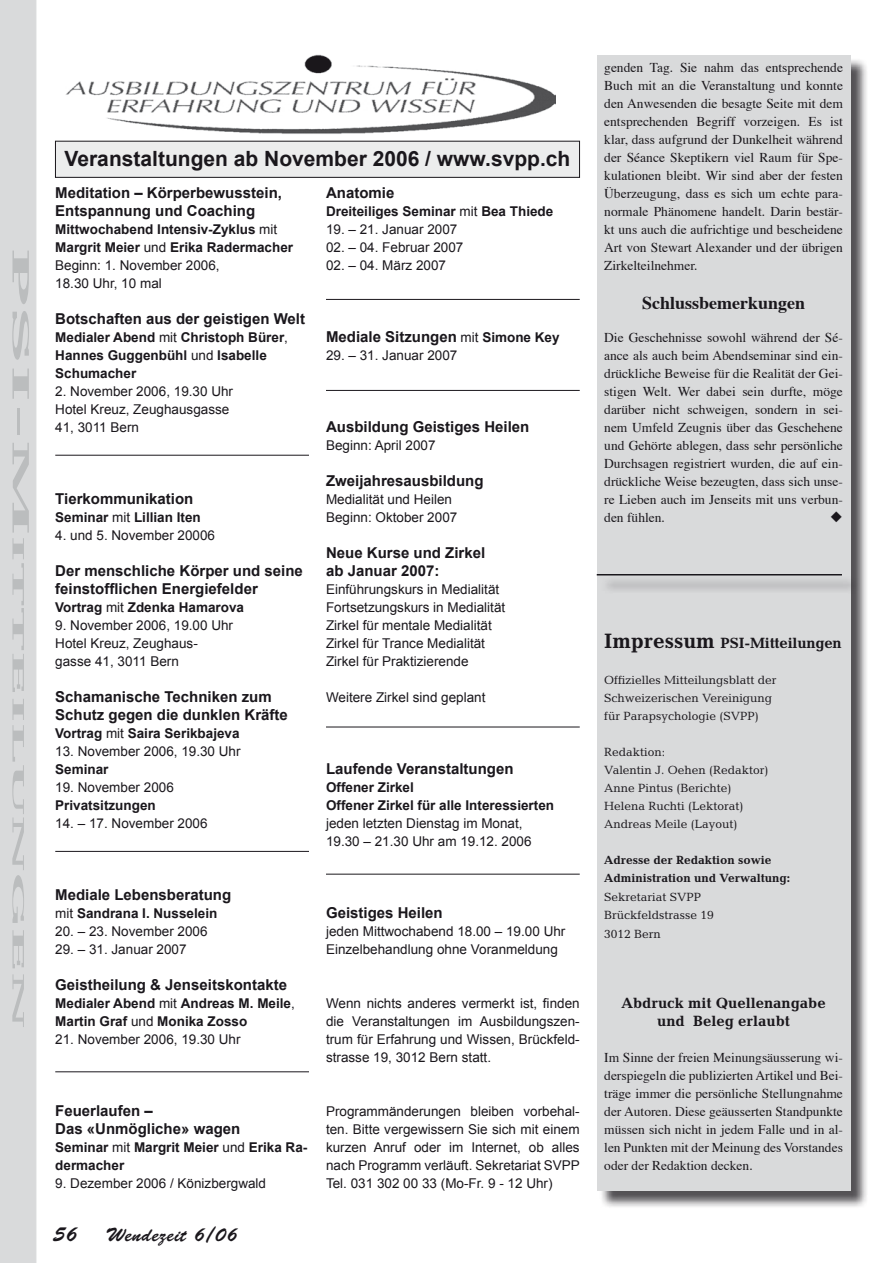
<style>
.page{position:relative;width:893px;height:1263px;background:#fff}
.page>*{position:absolute;margin:0;border:0;box-sizing:border-box;transform-origin:0 0}
.t1{font:700 21px "Arial";color:#1a171c}
.t2{font:21px "Brush Script";color:#1a171c}
.t3{font:19.5px "Brush Script";letter-spacing:.025em;color:#1a171c}
.t4{font:700 18px "Times";color:#1a171c}
.t5{font:700 16.8px "Candida";color:#bbbdbe;scale:4 1}
.t6{font:700 15px/18px "Arial";color:#1a171c}
.t7{font:700 15px/18px "Candida";color:#1a171c;text-align:center}
.t8{font:13.5px/18px "Times";color:#1a171c;text-align:justify}
.t9{font:13.5px/18px "Arial";color:#1a171c}
.t10{font:700 13.5px/18px "Arial";color:#1a171c}
.t11{font:12px/18px "Candida";color:#1a171c}
.t12{font:700 12px/18px "Candida";color:#1a171c}
.s1{font-size:24px}
.s2{font-weight:400}
.s3{font-weight:400;font-size:13.5px}
.s4{font-size:13.5px}
.s5{font-size:21px}
</style>
<div class="page">
<div style="left:0;top:0;width:36px;height:1263px;background:#d9dadb"></div>
<div style="left:599px;top:58px;width:270px;height:1151px;background:#1a171c;opacity:.75"></div>
<div style="left:597px;top:55px;width:253px;height:1136px;background:#d9dadb"></div>
<div style="left:600px;top:576px;width:260px;height:18px;background:#cdcdcf"></div>
<hr style="left:597px;top:574px;width:245px;height:1px;background:#1a171c">
<img style="left:65px;top:54px;width:491px;height:80px">
<div style="left:55px;top:141px;width:524px;height:36px;background:#eceded"></div>
<div style="left:55px;top:141px;width:525px;height:37px;border:1px solid #1a171c"></div>
<hr style="left:55px;top:455px;width:254px;height:1px;background:#1a171c">
<hr style="left:55px;top:851px;width:254px;height:1px;background:#1a171c">
<hr style="left:55px;top:1071px;width:254px;height:1px;background:#1a171c">
<hr style="left:326px;top:299px;width:254px;height:1px;background:#1a171c">
<hr style="left:326px;top:390px;width:254px;height:1px;background:#1a171c">
<hr style="left:326px;top:727px;width:254px;height:1px;background:#1a171c">
<hr style="left:326px;top:874px;width:254px;height:1px;background:#1a171c">
<p class="t5" style="left:28px;top:248px;width:197px;rotate:90deg"><span class="s1">PSI-M</span>itteilungen</p>
<h1 class="t1" style="left:65px;top:144px;width:507px">Veranstaltungen ab November 2006 / www.svpp.ch</h1>
<p class="t6" style="left:55px;top:184px;width:228px">Meditation – Körperbewusstein,<br>Entspannung und Coaching</p>
<p class="t10" style="left:55px;top:221px;width:239px">Mittwochabend Intensiv-Zyklus <span class="s2">mit<br></span>Margrit Meier <span class="s2">und</span> Erika Radermacher<br><span class="s2">Beginn: 1. November 2006,<br>18.30 Uhr, 10 mal</span></p>
<p class="t6" style="left:55px;top:310px;width:251px">Botschaften aus der geistigen Welt</p>
<p class="t10" style="left:55px;top:329px;width:234px">Medialer Abend <span class="s2">mit</span> Christoph Bürer<span class="s2">,<br></span>Hannes Guggenbühl <span class="s2">und</span> Isabelle<br>Schumacher</p>
<p class="t9" style="left:55px;top:382px;width:179px">2. November 2006, 19.30 Uhr<br>Hotel Kreuz, Zeughausgasse<br>41, 3011 Bern</p>
<p class="t6" style="left:55px;top:490px;width:140px">Tierkommunikation</p>
<p class="t10" style="left:55px;top:509px;width:147px">Seminar <span class="s2">mit</span> Lillian Iten</p>
<p class="t9" style="left:55px;top:526px;width:161px">4. und 5. November 20006</p>
<p class="t6" style="left:55px;top:562px;width:249px">Der menschliche Körper und seine feinstofflichen Energiefelder</p>
<p class="t10" style="left:55px;top:599px;width:190px">Vortrag <span class="s2">mit</span> Zdenka Hamarova</p>
<p class="t9" style="left:55px;top:616px;width:179px">9. November 2006, 19.00 Uhr<br>Hotel Kreuz, Zeughaus&shy;gasse 41, 3011 Bern</p>
<p class="t6" style="left:55px;top:688px;width:234px">Schamanische Techniken zum<br>Schutz gegen die dunklen Kräfte</p>
<p class="t10" style="left:55px;top:725px;width:186px">Vortrag <span class="s2">mit</span> Saira Serikbajeva</p>
<p class="t9" style="left:55px;top:742px;width:187px">13. November 2006, 19.30 Uhr</p>
<p class="t10" style="left:55px;top:761px;width:55px">Seminar</p>
<p class="t9" style="left:55px;top:778px;width:120px">19. November 2006</p>
<p class="t10" style="left:55px;top:797px;width:102px">Privatsitzungen</p>
<p class="t9" style="left:55px;top:814px;width:154px">14. – 17. November 2006</p>
<p class="t6" style="left:55px;top:886px;width:177px">Mediale Lebensberatung</p>
<p class="t10" style="left:55px;top:905px;width:164px"><span class="s2">mit</span> Sandrana I. Nusselein</p>
<p class="t9" style="left:55px;top:922px;width:154px">20. – 23. November 2006</p>
<p class="t9" style="left:55px;top:940px;width:133px">29. – 31. Januar 2007</p>
<p class="t6" style="left:55px;top:976px;width:233px">Geistheilung &amp; Jenseitskontakte</p>
<p class="t10" style="left:55px;top:995px;width:241px">Medialer Abend <span class="s2">mit</span> Andreas M. Meile<span class="s2">,<br></span>Martin Graf <span class="s2">und</span> Monika Zosso</p>
<p class="t9" style="left:55px;top:1030px;width:187px">21. November 2006, 19.30 Uhr</p>
<p class="t6" style="left:55px;top:1102px;width:187px">Feuerlaufen –<br>Das «Unmögliche» wagen</p>
<p class="t10" style="left:55px;top:1139px;width:254px">Seminar <span class="s2">mit</span> Margrit Meier <span class="s2">und</span> Erika Ra&shy;dermacher</p>
<p class="t9" style="left:55px;top:1174px;width:212px">9. Dezember 2006 / Könizbergwald</p>
<h1 class="t2" style="left:53px;top:1222px;width:26px">56</h1>
<h2 class="t3" style="left:106px;top:1223px;width:133px">Wendezeit 6/06</h2>
<p class="t6" style="left:326px;top:184px;width:70px">Anatomie</p>
<p class="t10" style="left:326px;top:203px;width:229px">Dreiteiliges Seminar <span class="s2">mit</span> Bea Thiede</p>
<p class="t9" style="left:326px;top:220px;width:133px">19. – 21. Januar 2007</p>
<p class="t9" style="left:326px;top:238px;width:139px">02. – 04. Februar 2007</p>
<p class="t9" style="left:326px;top:256px;width:122px">02. – 04. März 2007</p>
<p class="t6" style="left:326px;top:328px;width:235px">Mediale Sitzungen <span class="s3">mit</span> <span class="s4">Simone Key</span></p>
<p class="t9" style="left:326px;top:346px;width:133px">29. – 31. Januar 2007</p>
<p class="t6" style="left:326px;top:418px;width:205px">Ausbildung Geistiges Heilen</p>
<p class="t9" style="left:326px;top:436px;width:111px">Beginn: April 2007</p>
<p class="t6" style="left:326px;top:472px;width:159px">Zweijahresausbildung</p>
<p class="t9" style="left:326px;top:490px;width:133px">Medialität und Heilen<br>Beginn: Oktober 2007</p>
<p class="t6" style="left:326px;top:544px;width:161px">Neue Kurse und Zirkel ab Januar 2007:</p>
<p class="t9" style="left:326px;top:580px;width:181px">Einführungskurs in Medialität<br>Fortsetzungskurs in Medialität<br>Zirkel für mentale Medialität<br>Zirkel für Trance Medialität<br>Zirkel für Praktizierende</p>
<p class="t9" style="left:326px;top:688px;width:161px">Weitere Zirkel sind geplant</p>
<p class="t6" style="left:326px;top:760px;width:189px">Laufende Veranstaltungen</p>
<p class="t10" style="left:326px;top:779px;width:230px">Offener Zirkel<br>Offener Zirkel für alle Interessierten</p>
<p class="t9" style="left:326px;top:814px;width:207px">jeden letzten Dienstag im Monat,<br>19.30 – 21.30 Uhr am 19.12. 2006</p>
<p class="t6" style="left:326px;top:904px;width:118px">Geistiges Heilen</p>
<p class="t9" style="left:326px;top:922px;width:241px">jeden Mittwochabend 18.00 – 19.00 Uhr<br>Einzelbehandlung ohne Voranmeldung</p>
<p class="t9" style="left:326px;top:994px;width:255px;text-align:justify">Wenn nichts anderes vermerkt ist, finden die Veranstaltungen im Ausbildungszen&shy;trum für Erfahrung und Wissen, Brückfeld&shy;strasse 19, 3012 Bern statt.</p>
<p class="t9" style="left:326px;top:1102px;width:255px;text-align:justify">Programmänderungen bleiben vorbehal&shy;ten. Bitte vergewissern Sie sich mit einem kurzen Anruf oder im Internet, ob alles nach Programm verläuft. Sekretariat SVPP Tel. 031 302 00 33 (Mo-Fr. 9 - 12 Uhr)</p>
<p class="t8" style="left:604px;top:59px;width:240px">genden Tag. Sie nahm das entsprechende Buch mit an die Veranstaltung und konnte den Anwesenden die besagte Seite mit dem entsprechenden Begriff vorzeigen. Es ist klar, dass aufgrund der Dunkelheit während der Séance Skeptikern viel Raum für Spe&shy;kulationen bleibt. Wir sind aber der festen Überzeugung, dass es sich um echte para&shy;normale Phänomene handelt. Darin bestär&shy;kt uns auch die aufrichtige und bescheidene Art von Stewart Alexander und der übrigen Zirkelteilnehmer.</p>
<h3 class="t4" style="left:642px;top:290px;width:165px">Schlussbemerkungen</h3>
<p class="t8" style="left:604px;top:329px;width:240px">Die Geschehnisse sowohl während der Sé&shy;ance als auch beim Abendseminar sind ein&shy;drückliche Beweise für die Realität der Gei&shy;stigen Welt. Wer dabei sein durfte, möge darüber nicht schweigen, sondern in sei&shy;nem Umfeld Zeugnis über das Geschehene und Gehörte ablegen, dass sehr persönliche Durchsagen registriert wurden, die auf ein&shy;drückliche Weise bezeugten, dass sich unse&shy;re Lieben auch im Jenseits mit uns verbun&shy;den fühlen.</p>
<p class="t7" style="left:604px;top:634px;width:239px"><span class="s5">Impressum</span> PSI-Mitteilungen</p>
<p class="t11" style="left:604px;top:671px;width:174px">Offizielles Mitteilungsblatt der<br>Schweizerischen Vereinigung für Parapsychologie (SVPP)</p>
<p class="t11" style="left:604px;top:743px;width:166px">Redaktion:<br>Valentin J. Oehen (Redaktor)<br>Anne Pintus (Berichte)<br>Helena Ruchti (Lektorat)<br>Andreas Meile (Layout)</p>
<p class="t12" style="left:604px;top:851px;width:188px">Adresse der Redaktion sowie<br>Administration und Verwaltung:</p>
<p class="t11" style="left:604px;top:887px;width:111px;line-height:18.6px">Sekretariat SVPP<br>Brückfeldstrasse 19<br>3012 Bern</p>
<p class="t7" style="left:621px;top:994px;width:206px">Abdruck mit Quellenangabe und Beleg erlaubt</p>
<p class="t8" style="left:604px;top:1049px;width:240px">Im Sinne der freien Meinungsäusserung wi&shy;derspiegeln die publizierten Artikel und Bei&shy;träge immer die persönliche Stellungnahme der Autoren. Diese geäusserten Standpunkte müssen sich nicht in jedem Falle und in al&shy;len Punkten mit der Meinung des Vorstandes oder der Redaktion decken.</p>
</div>
